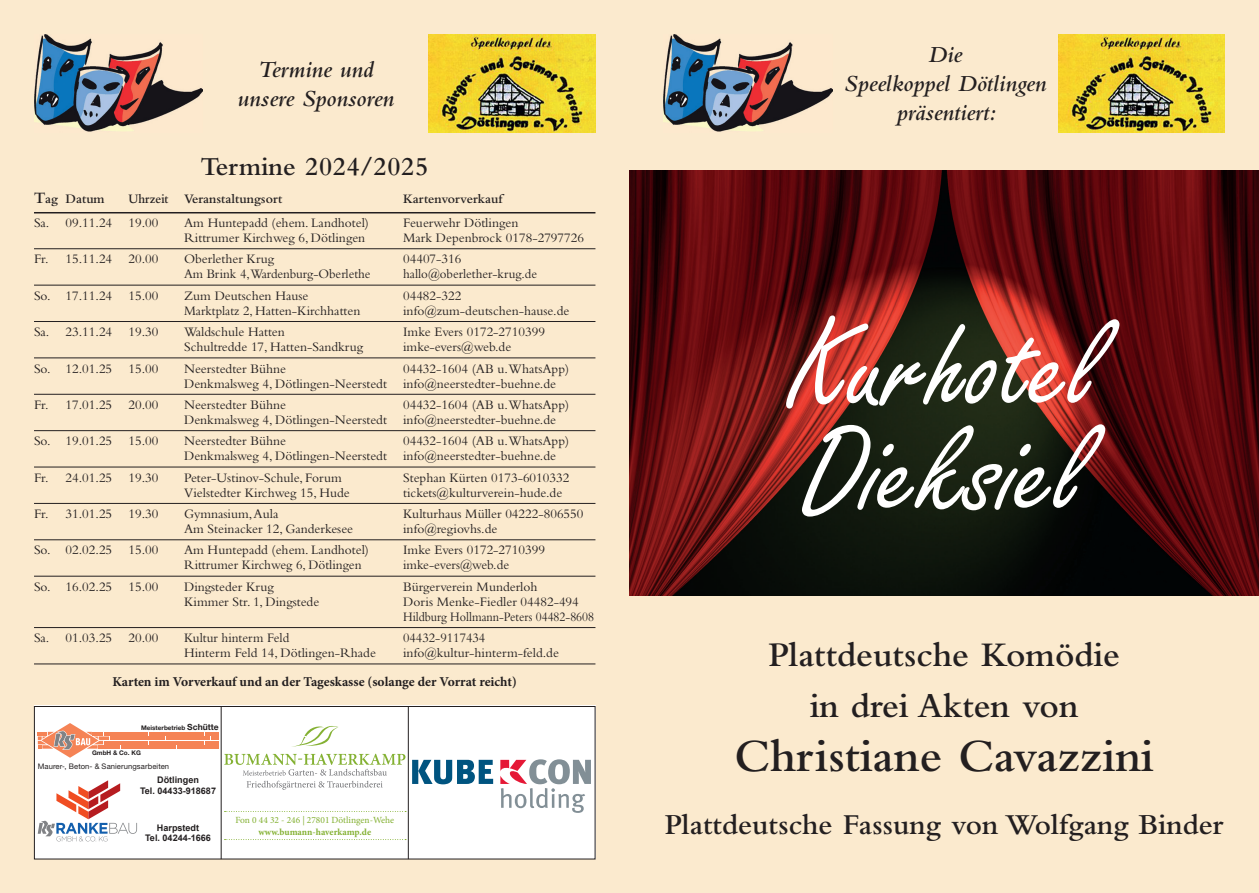
<style>
.page{position:relative;width:1259px;height:893px;background:#fbeace}
.page>*{position:absolute;margin:0;border:0;box-sizing:border-box;transform-origin:0 0}
.t1{font:135px/105px "Freestyle Script";color:#fff}
.t2{font:600 48px "Bembo Std";color:#231f20}
.t3{font:600 36px/51.8px "Bembo Std";color:#231f20;text-align:center}
.t4{font:600 30.15px "Bembo Std";color:#231f20}
.t5{font:600 27px "Bembo Std";color:#231f20}
.t6{font:italic 600 24px/28.8px "Bembo Std";color:#231f20;text-align:center}
.t7{font:13.5px/15px "Bembo Std";color:#231f20}
.t8{font:13.5px "Bembo Std";color:#231f20;scale:.96 1}
.t9{font:700 13.5px "Minion Pro";color:#231f20}
.t10{font:600 13.5px "Bembo Std";color:#231f20}
.t11{font:600 13.5px "Bembo Std";color:#231f20;scale:.92 1}
.t12{font:9.45px "Minion Pro";color:#84b133}
.t13{font:700 9.45px "Minion Pro";color:#84b133}
.t14{font:700 9px/10.9px "Arial";color:#231f20;text-align:center}
.t15{font:7.65px "Helvetica Neue";letter-spacing:.01em;color:#231f20}
.t16{font:700 6.45px "Helvetica Neue";color:#231f20}
.t17{font:6.45px "Helvetica Neue";letter-spacing:-.015em;color:#231f20}
.s1{font-size:16.5px}
.s2{font-size:8.55px}
</style>
<div class="page">
<img style="left:629px;top:170px;width:630px;height:425px">
<img style="left:663px;top:34px;width:169px;height:98px">
<img style="left:1058px;top:34px;width:167px;height:98px">
<img style="left:34px;top:34px;width:169px;height:98px">
<img style="left:429px;top:34px;width:166px;height:98px">
<hr style="left:34px;top:212px;width:561px;height:1px;background:#231f20">
<hr style="left:34px;top:248px;width:561px;height:1px;background:#231f20">
<hr style="left:34px;top:285px;width:561px;height:1px;background:#231f20">
<hr style="left:34px;top:321px;width:561px;height:1px;background:#231f20">
<hr style="left:34px;top:357px;width:561px;height:1px;background:#231f20">
<hr style="left:34px;top:394px;width:561px;height:1px;background:#231f20">
<hr style="left:34px;top:430px;width:561px;height:1px;background:#231f20">
<hr style="left:34px;top:467px;width:561px;height:1px;background:#231f20">
<hr style="left:34px;top:503px;width:561px;height:1px;background:#231f20">
<hr style="left:34px;top:539px;width:561px;height:1px;background:#231f20">
<hr style="left:34px;top:576px;width:561px;height:1px;background:#231f20">
<hr style="left:34px;top:627px;width:561px;height:1px;background:#231f20">
<hr style="left:34px;top:664px;width:561px;height:1px;background:#231f20">
<div style="left:34px;top:706px;width:561px;height:153px;background:#fff"></div>
<hr style="left:221px;top:706px;width:1px;height:153px;background:#231f20">
<hr style="left:408px;top:706px;width:1px;height:153px;background:#231f20">
<div style="left:34px;top:706px;width:561px;height:153px;border:1px solid #231f20"></div>
<svg style="left:500px;top:759px;width:91px;height:54px"></svg>
<svg style="left:412px;top:760px;width:81px;height:24px"></svg>
<svg style="left:33px;top:723px;width:373px;height:124px"></svg>
<h3 class="t6" style="left:238px;top:55px;width:158px">Termine und unsere Sponsoren</h3>
<h3 class="t5" style="left:201px;top:152px;width:229px">Termine 2024/2025</h3>
<p class="t10" style="left:34px;top:192px;width:72px"><span class="s1">T</span>ag Datum</p>
<p class="t11" style="left:129px;top:192px;width:169px">Uhrzeit Veranstaltungsort</p>
<p class="t10" style="left:403px;top:192px;width:101px">Kartenvorverkauf</p>
<p class="t7" style="left:34px;top:215px;width:126px">Sa. 09.11.24 19.00</p>
<p class="t7" style="left:184px;top:215px;width:186px">Am Huntepadd (ehem. Landhotel)</p>
<p class="t7" style="left:403px;top:215px;width:117px">Feuerwehr Dötlingen</p>
<p class="t7" style="left:184px;top:230px;width:183px">Rittrumer Kirchweg 6, Dötlingen</p>
<p class="t7" style="left:403px;top:230px;width:182px">Mark Depenbrock 0178-2797726</p>
<p class="t7" style="left:34px;top:251px;width:126px">Fr. 15.11.24 20.00</p>
<p class="t7" style="left:184px;top:251px;width:92px">Oberlether Krug</p>
<p class="t7" style="left:403px;top:251px;width:60px">04407-316</p>
<p class="t8" style="left:184px;top:266px;width:196px">Am Brink 4,Wardenburg-Oberlethe</p>
<p class="t8" style="left:403px;top:266px;width:141px">hallo@oberlether-krug.de</p>
<p class="t7" style="left:34px;top:288px;width:126px">So. 17.11.24 15.00</p>
<p class="t7" style="left:184px;top:288px;width:126px">Zum Deutschen Hause</p>
<p class="t7" style="left:403px;top:288px;width:60px">04482-322</p>
<p class="t8" style="left:184px;top:303px;width:185px">Marktplatz 2, Hatten-Kirchhatten</p>
<p class="t7" style="left:403px;top:303px;width:168px">info@zum-deutschen-hause.de</p>
<p class="t7" style="left:34px;top:324px;width:126px">Sa. 23.11.24 19.30</p>
<p class="t7" style="left:184px;top:324px;width:102px">Waldschule Hatten</p>
<p class="t7" style="left:403px;top:324px;width:143px">Imke Evers 0172-2710399</p>
<p class="t7" style="left:184px;top:339px;width:180px">Schultredde 17, Hatten-Sandkrug</p>
<p class="t7" style="left:403px;top:339px;width:110px">imke-evers@web.de</p>
<p class="t7" style="left:34px;top:361px;width:126px">So. 12.01.25 15.00</p>
<p class="t7" style="left:184px;top:361px;width:103px">Neerstedter Bühne</p>
<p class="t7" style="left:184px;top:361px;width:387px;text-indent:219px">04432-1604 (AB u.WhatsApp)<br>Denkmalsweg 4, Dötlingen-Neerstedt info@neerstedter-buehne.de</p>
<p class="t7" style="left:34px;top:397px;width:126px">Fr. 17.01.25 20.00</p>
<p class="t7" style="left:184px;top:397px;width:103px">Neerstedter Bühne</p>
<p class="t7" style="left:184px;top:397px;width:387px;text-indent:219px">04432-1604 (AB u.WhatsApp)<br>Denkmalsweg 4, Dötlingen-Neerstedt info@neerstedter-buehne.de</p>
<p class="t7" style="left:34px;top:433px;width:126px">So. 19.01.25 15.00</p>
<p class="t7" style="left:184px;top:433px;width:103px">Neerstedter Bühne</p>
<p class="t7" style="left:184px;top:433px;width:387px;text-indent:219px">04432-1604 (AB u.WhatsApp)<br>Denkmalsweg 4, Dötlingen-Neerstedt info@neerstedter-buehne.de</p>
<p class="t7" style="left:34px;top:470px;width:126px">Fr. 24.01.25 19.30</p>
<p class="t7" style="left:184px;top:470px;width:159px">Peter-Ustinov-Schule, Forum</p>
<p class="t7" style="left:403px;top:470px;width:168px">Stephan Kürten 0173-6010332</p>
<p class="t7" style="left:184px;top:485px;width:167px">Vielstedter Kirchweg 15, Hude</p>
<p class="t7" style="left:403px;top:485px;width:161px">tickets@kulturverein-hude.de</p>
<p class="t7" style="left:34px;top:506px;width:126px">Fr. 31.01.25 19.30</p>
<p class="t7" style="left:184px;top:506px;width:96px">Gymnasium, Aula</p>
<p class="t7" style="left:403px;top:506px;width:182px">Kulturhaus Müller 04222-806550</p>
<p class="t7" style="left:184px;top:521px;width:171px">Am Steinacker 12, Ganderkesee</p>
<p class="t7" style="left:403px;top:521px;width:96px">info@regiovhs.de</p>
<p class="t7" style="left:34px;top:542px;width:126px">So. 02.02.25 15.00</p>
<p class="t7" style="left:184px;top:542px;width:186px">Am Huntepadd (ehem. Landhotel)</p>
<p class="t7" style="left:403px;top:542px;width:143px">Imke Evers 0172-2710399</p>
<p class="t7" style="left:184px;top:557px;width:179px">Rittrumer Kirchweg 6, Dötlingen</p>
<p class="t7" style="left:403px;top:557px;width:107px">imke-evers@web.de</p>
<p class="t7" style="left:34px;top:579px;width:126px">So. 16.02.25 15.00</p>
<p class="t7" style="left:184px;top:579px;width:91px">Dingsteder Krug</p>
<p class="t7" style="left:403px;top:579px;width:136px">Bürgerverein Munderloh</p>
<p class="t7" style="left:184px;top:594px;width:137px">Kimmer Str. 1, Dingstede</p>
<p class="t7" style="left:403px;top:594px;width:192px">Doris Menke-Fiedler 04482-494<br>Hildburg Hollmann-Peters 04482-8608</p>
<p class="t7" style="left:34px;top:630px;width:126px">Sa. 01.03.25 20.00</p>
<p class="t7" style="left:184px;top:630px;width:107px">Kultur hinterm Feld</p>
<p class="t7" style="left:403px;top:630px;width:84px">04432-9117434</p>
<p class="t7" style="left:184px;top:645px;width:193px">Hinterm Feld 14, Dötlingen-Rhade</p>
<p class="t7" style="left:403px;top:645px;width:157px">info@kultur-hinterm-feld.de</p>
<p class="t9" style="left:113px;top:672px;width:406px">Karten im Vorverkauf und an der Tageskasse (solange der Vorrat reicht)</p>
<p class="t16" style="left:141px;top:724px;width:79px">Meisterbetrieb <span class="s2">Schütte</span></p>
<p class="t15" style="left:38px;top:761px;width:133px">Maurer-, Beton- &amp; Sanierungsarbeiten</p>
<p class="t16" style="left:92px;top:749px;width:50px">GmbH &amp; Co. KG</p>
<p class="t14" style="left:140px;top:774px;width:77px">Dötlingen<br>Tel. 04433-918687</p>
<p class="t14" style="left:145px;top:822px;width:67px">Harpstedt<br>Tel. 04244-1666</p>
<p class="t12" style="left:235px;top:814px;width:160px">Fon 0 44 32 - 246 | 27801 Dötlingen-Wehe</p>
<p class="t13" style="left:258px;top:825px;width:114px">www.bumann-haverkamp.de</p>
<p class="t17" style="left:149px;top:828px;width:70px">Mobil: 01 71 / 18 74 131</p>
<h3 class="t6" style="left:844px;top:40px;width:204px">Die<br>Speelkoppel Dötlingen präsentiert:</h3>
<h1 class="t1" style="left:788px;top:320px;width:313px">Kurhotel<br>Dieksiel</h1>
<h3 class="t3" style="left:768px;top:628px;width:353px">Plattdeutsche Komödie in drei Akten von</h3>
<h2 class="t2" style="left:734px;top:730px;width:421px">Christiane Cavazzini</h2>
<h3 class="t4" style="left:665px;top:808px;width:560px">Plattdeutsche Fassung von Wolfgang Binder</h3>
</div>
